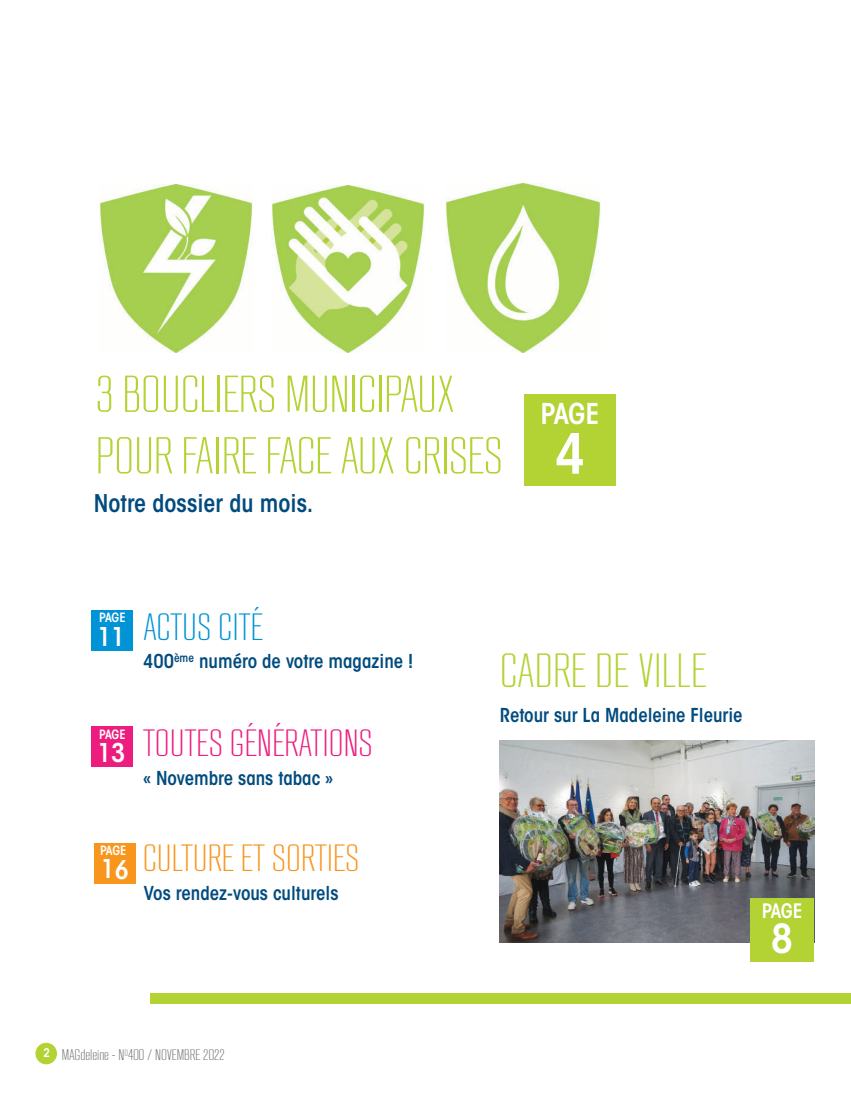
<style>
.page{position:relative;width:851px;height:1099px;background:#fff}
.page>*{position:absolute;margin:0;border:0;box-sizing:border-box;transform-origin:0 0}
.t1{font:600 condensed 57.5px "ITC Avant Garde Std";color:#fff}
.t2{font:300 51.25px/61.5px "RB No 2";letter-spacing:-.01em;color:#b3d234}
.t3{font:300 47.5px "RB No 2";color:#b3d234}
.t4{font:600 condensed 39.88px "ITC Avant Garde Std";color:#fff}
.t5{font:300 37.62px "RB No 2";color:#ed1d7f}
.t6{font:300 37.62px "RB No 2";color:#f7951d}
.t7{font:300 37.62px "RB No 2";color:#0093d5}
.t8{font:600 condensed 28.5px "ITC Avant Garde Std";color:#fff}
.t9{font:600 condensed 25.62px "ITC Avant Garde Std";color:#fff}
.t10{font:600 condensed 24.25px "ITC Avant Garde Std";color:#014b7e}
.t11{font:600 condensed 19.75px "ITC Avant Garde Std";color:#fff}
.t12{font:600 condensed 19px "ITC Avant Garde Std";color:#014b7e}
.t13{font:300 15.12px "RB No 2";color:#6c6d70}
.t14{font:600 condensed 12.75px "ITC Avant Garde Std";letter-spacing:-.03em;color:#fff}
</style>
<div class="page">
<img style="left:500px;top:741px;width:313px;height:201px">
<div style="left:35px;top:1042px;width:22px;height:22px;background:#b3d234;border-radius:50%"></div>
<div style="left:151px;top:993px;width:699px;height:11px;background:#b3d234"></div>
<div style="left:524px;top:394px;width:92px;height:92px;background:#b3d234"></div>
<div style="left:94px;top:843px;width:41px;height:41px;background:#f7951d"></div>
<div style="left:750px;top:897px;width:63px;height:64px;background:#b3d234"></div>
<div style="left:92px;top:726px;width:41px;height:41px;background:#ed1d7f"></div>
<div style="left:92px;top:610px;width:41px;height:41px;background:#0093d5"></div>
<img style="left:99px;top:185px;width:154px;height:167px">
<img style="left:446px;top:183px;width:154px;height:170px">
<img style="left:271px;top:185px;width:154px;height:168px">
<h2 class="t2" style="left:96px;top:367px;width:408px">3 BOUCLIERS MUNICIPAUX<br>POUR FAIRE FACE AUX CRISES</h2>
<p class="t10" style="left:94px;top:493px;width:221px">Notre dossier du mois.</p>
<h3 class="t8" style="left:540px;top:402px;width:60px">PAGE</h3>
<h1 class="t1" style="left:554px;top:431px;width:33px">4</h1>
<h3 class="t7" style="left:97px;top:613px;width:167px"><sub>11</sub> ACTUS CITÉ</h3>
<p class="t14" style="left:99px;top:612px;width:28px">PAGE</p>
<p class="t12" style="left:143px;top:654px;width:272px">400<sup>ème</sup> numéro de votre magazine !</p>
<h3 class="t5" style="left:97px;top:729px;width:277px"><sub>13</sub> TOUTES GÉNÉRATIONS</h3>
<p class="t14" style="left:99px;top:729px;width:28px">PAGE</p>
<p class="t12" style="left:143px;top:771px;width:191px">« Novembre sans tabac »</p>
<p class="t14" style="left:100px;top:845px;width:28px">PAGE</p>
<h3 class="t9" style="left:101px;top:859px;width:29px">16</h3>
<h3 class="t6" style="left:143px;top:844px;width:218px">CULTURE ET SORTIES</h3>
<p class="t12" style="left:144px;top:885px;width:196px">Vos rendez-vous culturels</p>
<p class="t13" style="left:43px;top:1049px;width:183px"><sup>2</sup> MAGdeleine - N<sup>O</sup>400 / NOVEMBRE 2022</p>
<h3 class="t3" style="left:500px;top:653px;width:208px">CADRE DE VILLE</h3>
<p class="t12" style="left:499px;top:707px;width:244px">Retour sur La Madeleine Fleurie</p>
<p class="t11" style="left:761px;top:903px;width:42px">PAGE</p>
<h3 class="t4" style="left:771px;top:923px;width:23px">8</h3>
</div>
